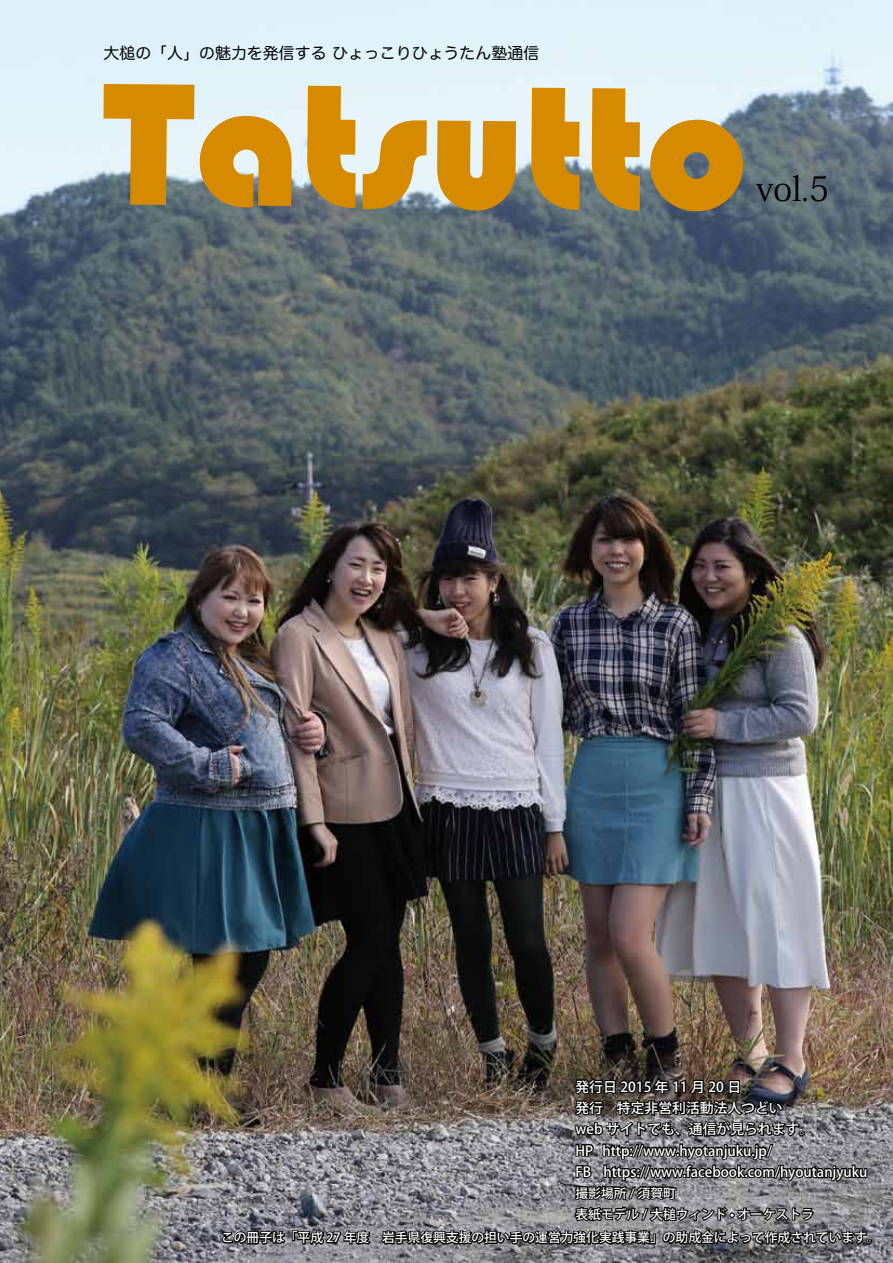
<style>
.page{position:relative;width:893px;height:1263px;background:#fff}
.page>*{position:absolute;margin:0;border:0;box-sizing:border-box;transform-origin:0 0}
.t1{font:180.75px "Bauhaus 93";letter-spacing:-.01em;color:#d58a00}
.t2{font:34.05px "Koz Min Pro";color:#000}
.t3{font:15.9px "Hira Maru Pro W4";color:#000}
.t4{font:500 13.8px "Koz Go Pro";color:#fff}
.t5{font:500 12.75px "Koz Go Pro";color:#fff}
.t6{font:500 12.75px/21.3px "Koz Go Pr 6 N";color:#fff}
</style>
<div class="page">
<img style="left:0;top:0;width:893px;height:1263px">
<img style="left:221px;top:922px;width:651px;height:341px">
<p class="t3" style="left:103px;top:40px;width:437px">大槌の「人」の魅力を発信するひょっこりひょうたん塾通信</p>
<h1 class="t1" style="left:102px;top:44px;width:648px">Tatsutto</h1>
<h2 class="t2" style="left:756px;top:165px;width:75px">vol.5</h2>
<p class="t4" style="left:575px;top:1078px;width:167px">発行日 2015 年 11 月 20 日</p>
<p class="t4" style="left:575px;top:1099px;width:209px">発行　特定非営利活動法人つどい</p>
<p class="t4" style="left:575px;top:1120px;width:239px">web サイトでも、通信が見られます。</p>
<p class="t4" style="left:603px;top:1141px;width:171px">http://www.hyotanjuku j p. /</p>
<p class="t4" style="left:575px;top:1141px;width:19px">HP</p>
<p class="t4" style="left:603px;top:1163px;width:265px">https://www.facebook.com/hyoutanjyuku</p>
<p class="t4" style="left:575px;top:1163px;width:17px">FB</p>
<p class="t6" style="left:575px;top:1182px;width:240px">撮影場所 / 須賀町<br>表紙モデル / 大槌ウィンド • オーケストラ</p>
<p class="t5" style="left:221px;top:1229px;width:660px">この冊子は「平成 27 年度　岩手県復興支援の担い手の運営力強化実践事業」の助成金によって作成されています。</p>
</div>
